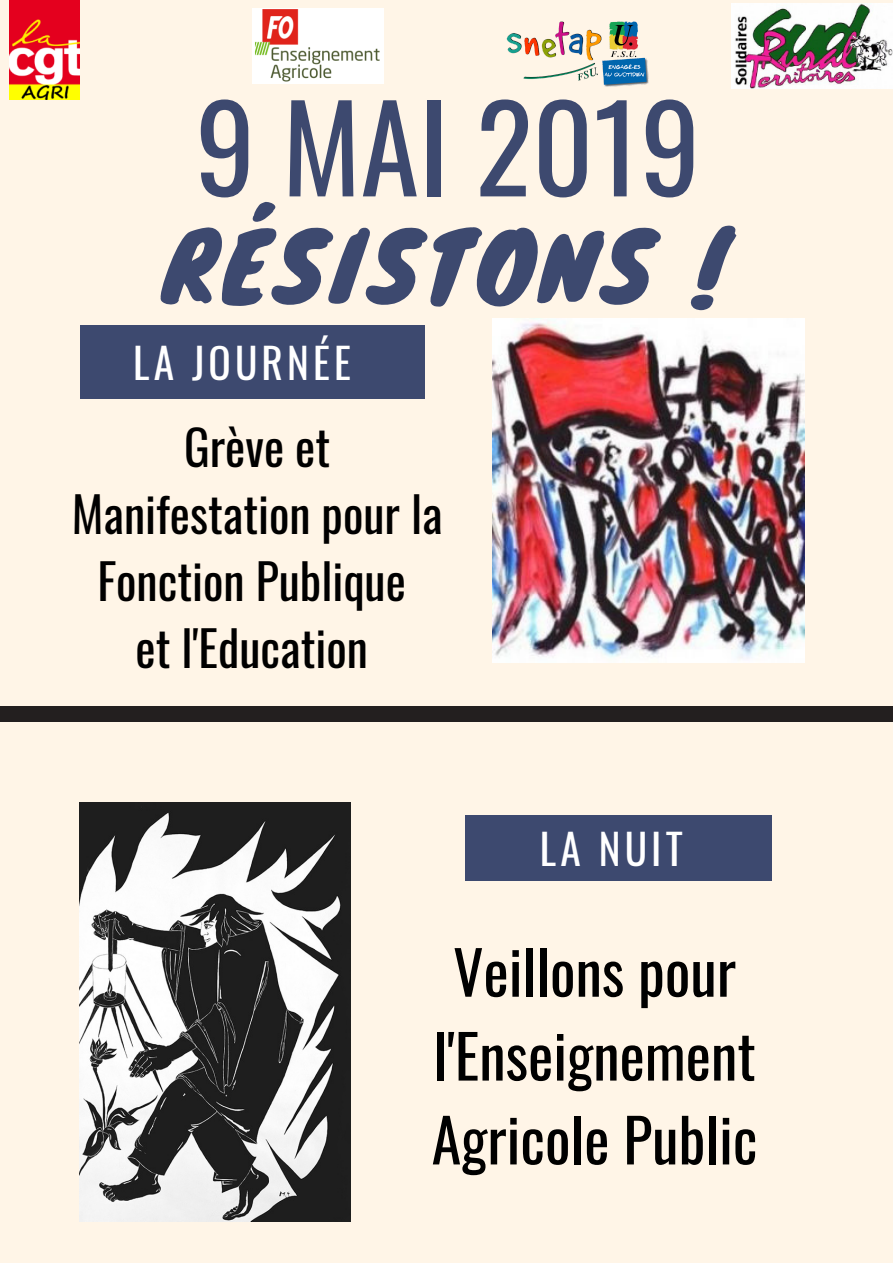
<style>
.page{position:relative;width:893px;height:1263px;background:#fff5e7}
.page>*{position:absolute;margin:0;border:0;box-sizing:border-box;transform-origin:0 0}
.t1{font:118.57px "Oswald";color:#3d496f}
.t2{font:92.18px "Knewave";letter-spacing:.05em;color:#3d496f}
.t3{font:60px/83.8px "Oswald";color:#000;text-align:center}
.t4{font:48px/67px "Oswald";color:#000;text-align:center}
.t5{font:41.4px "Oswald";letter-spacing:.1em;color:#fff}
</style>
<div class="page">
<div style="left:80px;top:325px;width:344px;height:73px;background:#3d496f"></div>
<div style="left:465px;top:815px;width:306px;height:65px;background:#3d496f"></div>
<div style="left:0;top:707px;width:893px;height:15px;background:#231f1f"></div>
<img style="left:492px;top:319px;width:312px;height:344px">
<img style="left:80px;top:803px;width:270px;height:418px">
<img style="left:10px;top:0;width:70px;height:99px">
<img style="left:731px;top:3px;width:162px;height:85px">
<img style="left:506px;top:21px;width:142px;height:66px">
<img style="left:252px;top:8px;width:131px;height:75px">
<h1 class="t1" style="left:196px;top:55px;width:506px">9 MAI 2019</h1>
<h2 class="t2" style="left:163px;top:192px;width:564px">RÉSISTONS !</h2>
<p class="t5" style="left:133px;top:331px;width:219px">LA JOURNÉE</p>
<p class="t4" style="left:72px;top:412px;width:372px">Grève et<br>Manifestation pour la<br>Fonction Publique<br>et l'Education</p>
<p class="t5" style="left:540px;top:817px;width:144px">LA NUIT</p>
<p class="t3" style="left:432px;top:928px;width:327px">Veillons pour l'Enseignement<br>Agricole Public</p>
</div>
